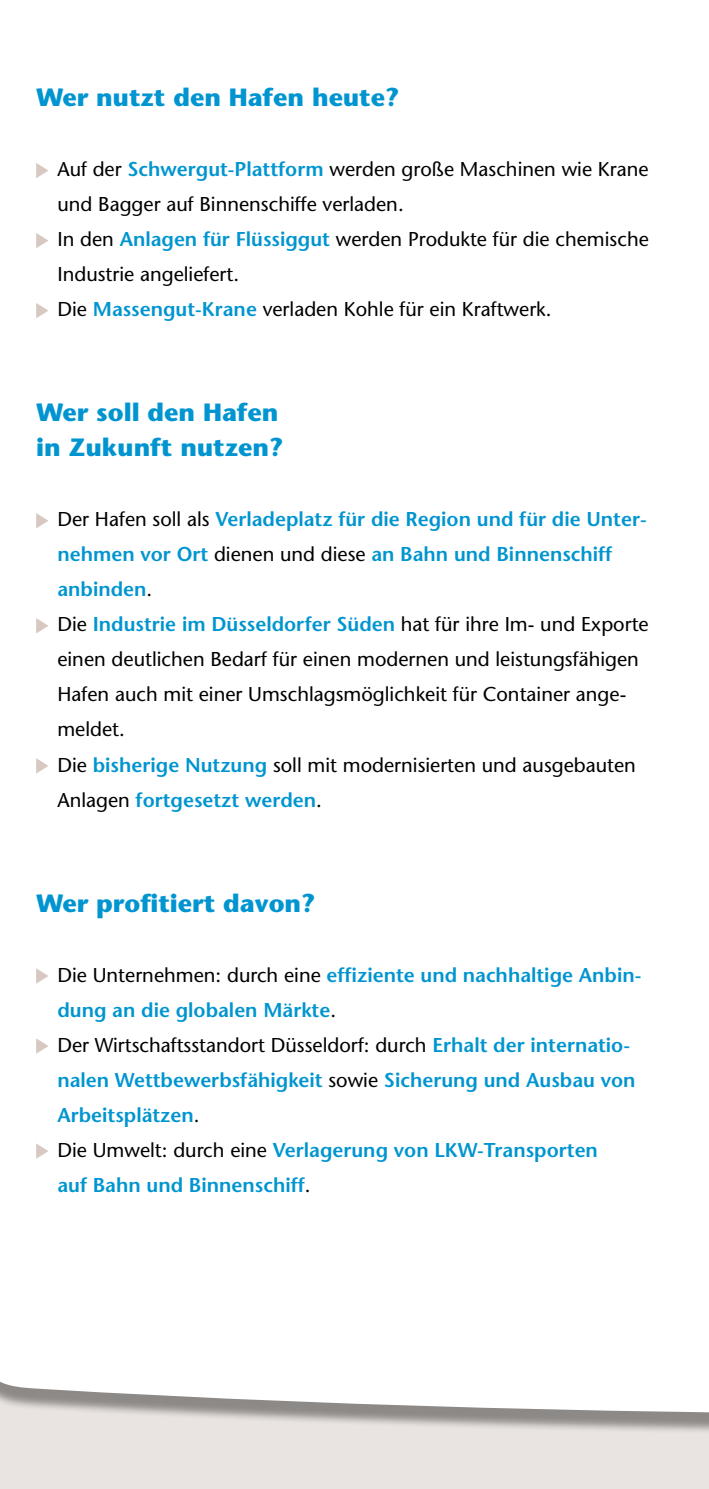
<style>
.page{position:relative;width:709px;height:1489px;background:#fff}
.page>*{position:absolute;margin:0;border:0;box-sizing:border-box;transform-origin:0 0}
.t1{font:700 25px/35px "Stone Sans";color:#0095d0}
.t2{font:20px/35px "Stone Sans";color:#000}
.t3{font:600 20px/35px "Stone Sans";color:#0095d0}
.s1{font-weight:600;color:#0095d0}
.s2{font-weight:400;color:#000}
</style>
<div class="page">
<div style="left:1px;top:1348px;width:708px;height:140px;background:#e9e4e1"></div>
<div style="left:1px;top:777px;width:708px;height:669px;background:#000;opacity:.4"></div>
<svg style="left:1px;top:773px;width:708px;height:641px"></svg>
<svg style="left:36px;top:163px;width:12px;height:15px"></svg>
<svg style="left:36px;top:233px;width:12px;height:15px"></svg>
<svg style="left:36px;top:303px;width:12px;height:15px"></svg>
<svg style="left:36px;top:513px;width:12px;height:15px"></svg>
<svg style="left:36px;top:618px;width:12px;height:15px"></svg>
<svg style="left:36px;top:758px;width:12px;height:15px"></svg>
<svg style="left:36px;top:968px;width:12px;height:15px"></svg>
<svg style="left:36px;top:1038px;width:12px;height:15px"></svg>
<svg style="left:36px;top:1143px;width:12px;height:15px"></svg>
<p class="t1" style="left:36px;top:80px;width:365px">Wer nutzt den Hafen heute?</p>
<p class="t2" style="left:57px;top:152px;width:593px">Auf der <span class="s1">Schwergut-Plattform</span> werden große Maschinen wie Krane und Bagger auf Binnenschiffe verladen.<br>In den <span class="s1">Anlagen für Flüssiggut</span> werden Produkte für die chemische Industrie angeliefert.<br>Die <span class="s1">Massengut-Krane</span> verladen Kohle für ein Kraftwerk.</p>
<p class="t1" style="left:36px;top:395px;width:249px">Wer soll den Hafen in Zukunft nutzen?</p>
<p class="t2" style="left:57px;top:502px;width:593px">Der Hafen soll als <span class="s1">Verladeplatz für die Region und für die Unter&shy;nehmen vor Ort</span> dienen und diese <span class="s1">an Bahn und Binnenschiff anbinden</span>.<br>Die <span class="s1">Industrie im Düsseldorfer Süden</span> hat für ihre Im- und Exporte einen deutlichen Bedarf für einen modernen und leistungsfähigen Hafen auch mit einer Umschlagsmöglichkeit für Container ange&shy;meldet.<br>Die <span class="s1">bisherige Nutzung</span> soll mit modernisierten und ausgebauten Anlagen <span class="s1">fortgesetzt werden</span>.</p>
<p class="t1" style="left:36px;top:885px;width:281px">Wer profitiert davon?</p>
<p class="t3" style="left:57px;top:957px;width:585px"><span class="s2">Die Unternehmen: durch eine</span> effiziente und nachhaltige Anbin&shy;dung an die globalen Märkte<span class="s2">.<br>Der Wirtschaftsstandort Düsseldorf: durch</span> Erhalt der internatio&shy;nalen Wettbewerbsfähigkeit <span class="s2">sowie</span> Sicherung und Ausbau von Arbeitsplätzen<span class="s2">.<br>Die Umwelt: durch eine</span> Verlagerung von LKW-Transporten<br>auf Bahn und Binnenschiff<span class="s2">.</span></p>
</div>
